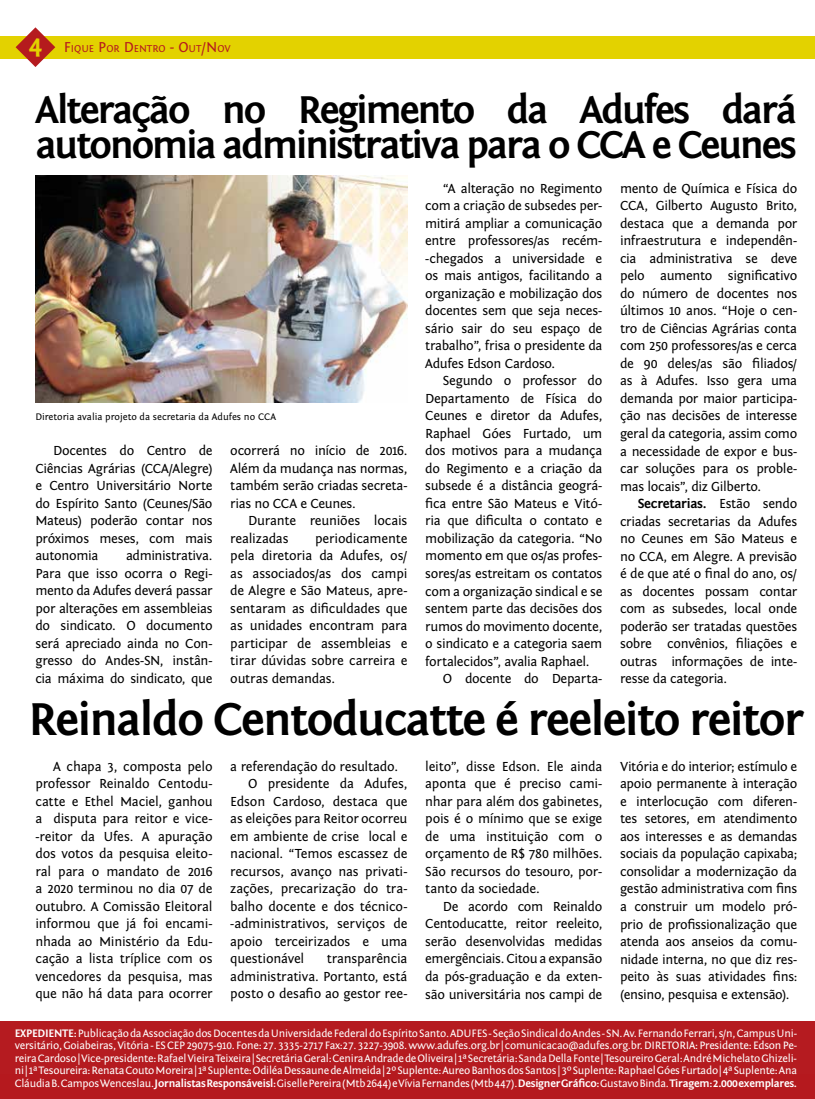
<style>
.page{position:relative;width:815px;height:1099px;background:#fff}
.page>*{position:absolute;margin:0;border:0;box-sizing:border-box;transform-origin:0 0}
.t1{font:700 47.5px "Fontin Sans";letter-spacing:-.03em;color:#000}
.t2{font:700 40px/35px "Fontin Sans";letter-spacing:-.05em;color:#000}
.t3{font:13.75px/17.5px "Fontin Sans";letter-spacing:-.02em;color:#000;text-align:justify}
.t4{font:11.25px/12.5px "Fontin Sans";letter-spacing:-.02em;color:#fff;text-align:justify}
.t5{font:700 11.25px "Fontin Sans";color:#fff}
.t6{font:10.5px "Fontin Sans Small Caps";color:#b5191e}
.t7{font:10px "Fontin Sans";color:#000}
.s1{font-family:"Fontin Sans";font-weight:700;font-size:26.25px;color:#e3d200}
.s2{font-size:15px}
.s3{font-weight:700}
</style>
<div class="page">
<div style="left:0;top:36px;width:815px;height:22px;background:#e3d200"></div>
<svg style="left:16px;top:27px;width:39px;height:40px"></svg>
<div style="left:0;top:1020px;width:815px;height:78px;background:#b5191e"></div>
<img style="left:35px;top:175px;width:372px;height:227px">
<p class="t6" style="left:29px;top:43px;width:203px"><span class="s1">4</span> <span class="s2">F</span>IQUE <span class="s2">P</span>OR <span class="s2">D</span>ENTRO <span class="s2">- O</span>UT<span class="s2">/N</span> OV</p>
<h2 class="t2" style="left:35px;top:92px;width:763px">Alteração no Regimento da Adufes dará autonomia administrativa para o CCA e Ceunes</h2>
<p class="t7" style="left:35px;top:411px;width:242px">Diretoria avalia projeto da secretaria da Adufes no CCA</p>
<p class="t3" style="left:35px;top:442px;width:179px;text-indent:18px">Docentes do Centro de Ciências Agrárias (CCA/Alegre) e Centro Universitário Norte do Espírito Santo (Ceunes/São Mateus) poderão contar nos próximos meses, com mais autonomia</p>
<p class="t3" style="left:35px;top:547px;width:179px;text-indent:91px">administrativa.<br>Para que isso ocorra o Regi&shy;mento da Adufes deverá passar por alterações em assembleias do sindicato. O documento será apreciado ainda no Con&shy;gresso do Andes-SN, instân&shy;cia máxima do sindicato, que</p>
<p class="t3" style="left:230px;top:442px;width:179px">ocorrerá no início de 2016.<br>Além da mudança nas normas, também serão criadas secreta&shy;rias no CCA e Ceunes.</p>
<p class="t3" style="left:230px;top:512px;width:179px;text-indent:18px">Durante reuniões locais realizadas</p>
<p class="t3" style="left:230px;top:530px;width:179px;text-indent:85px">periodicamente pela diretoria da Adufes, os/ as associados/as dos campi de Alegre e São Mateus, apre&shy;sentaram as dificuldades que as unidades encontram para participar de assembleias e tirar dúvidas sobre carreira e outras demandas.</p>
<p class="t3" style="left:425px;top:180px;width:179px;text-indent:18px">“A alteração no Regimento com a criação de subsedes per&shy;mitirá ampliar a comunicação entre professores/as recém--chegados a universidade e os mais antigos, facilitando a organização e mobilização dos docentes sem que seja neces&shy;sário sair do seu espaço de trabalho”, frisa o presidente da Adufes Edson Cardoso.</p>
<p class="t3" style="left:443px;top:372px;width:161px">Segundo o professor do</p>
<p class="t3" style="left:425px;top:390px;width:179px">Departamento de Física do</p>
<p class="t3" style="left:425px;top:407px;width:179px">Ceunes e diretor da Adufes,</p>
<p class="t3" style="left:425px;top:425px;width:179px">Raphael Góes Furtado, um</p>
<p class="t3" style="left:425px;top:442px;width:179px">dos motivos para a mudança</p>
<p class="t3" style="left:425px;top:460px;width:179px">do Regimento e a criação da</p>
<p class="t3" style="left:425px;top:477px;width:179px">subsede é a distância geográ-</p>
<p class="t3" style="left:425px;top:495px;width:179px">fica entre São Mateus e Vitó-</p>
<p class="t3" style="left:425px;top:512px;width:179px">ria que dificulta o contato e</p>
<p class="t3" style="left:425px;top:530px;width:179px">mobilização da categoria. “No</p>
<p class="t3" style="left:425px;top:547px;width:179px">momento em que os/as profes-</p>
<p class="t3" style="left:425px;top:565px;width:179px">sores/as estreitam os contatos</p>
<p class="t3" style="left:425px;top:582px;width:179px">com a organização sindical e se</p>
<p class="t3" style="left:425px;top:600px;width:179px">sentem parte das decisões dos</p>
<p class="t3" style="left:425px;top:617px;width:179px">rumos do movimento docente,</p>
<p class="t3" style="left:425px;top:635px;width:179px">o sindicato e a categoria saem</p>
<p class="t3" style="left:425px;top:652px;width:166px">fortalecidos”, avalia Raphael.</p>
<p class="t3" style="left:443px;top:670px;width:161px">O docente do Departa-</p>
<p class="t3" style="left:620px;top:180px;width:179px">mento de Química e Física do CCA, Gilberto Augusto Brito, destaca que a demanda por infraestrutura e independên&shy;cia administrativa se deve pelo aumento significativo do número de docentes nos últimos 10 anos. “Hoje o cen&shy;tro de Ciências Agrárias conta com 250 professores/as e cerca de 90 deles/as são filiados/ as à Adufes. Isso gera uma demanda por maior participa&shy;ção nas decisões de interesse geral da categoria, assim como a necessidade de expor e bus&shy;car soluções para os proble&shy;mas locais”, diz Gilberto.</p>
<p class="t3" style="left:620px;top:495px;width:179px;text-indent:18px"><span class="s3">Secretarias.</span> Estão sendo criadas secretarias da Adufes no Ceunes em São Mateus e no CCA, em Alegre. A previsão é de que até o final do ano, os/ as docentes possam contar com as subsedes, local onde poderão ser tratadas questões sobre convênios, filiações e outras informações de inte&shy;resse da categoria.</p>
<h1 class="t1" style="left:28px;top:693px;width:777px">Reinaldo Centoducatte é reeleito reitor</h1>
<p class="t3" style="left:35px;top:757px;width:179px;text-indent:18px">A chapa 3, composta pelo professor Reinaldo Centodu&shy;catte e Ethel Maciel, ganhou a disputa para reitor e vice--reitor da Ufes. A apuração dos votos da pesquisa eleito&shy;ral para o mandato de 2016 a 2020 terminou no dia 07 de outubro. A Comissão Eleitoral informou que já foi encami&shy;nhada ao Ministério da Edu&shy;cação a lista tríplice com os vencedores da pesquisa, mas que não há data para ocorrer</p>
<p class="t3" style="left:230px;top:757px;width:169px">a referendação do resultado.</p>
<p class="t3" style="left:248px;top:775px;width:161px">O presidente da Adufes,</p>
<p class="t3" style="left:230px;top:792px;width:179px">Edson Cardoso, destaca que</p>
<p class="t3" style="left:230px;top:810px;width:179px">as eleições para Reitor ocorreu</p>
<p class="t3" style="left:230px;top:827px;width:179px">em ambiente de crise local e</p>
<p class="t3" style="left:230px;top:845px;width:179px">nacional. “Temos escassez de</p>
<p class="t3" style="left:230px;top:862px;width:179px">recursos, avanço nas privati-</p>
<p class="t3" style="left:230px;top:880px;width:179px">zações, precarização do tra-</p>
<p class="t3" style="left:230px;top:897px;width:179px">balho docente e dos técnico-</p>
<p class="t3" style="left:230px;top:915px;width:179px">-administrativos, serviços de</p>
<p class="t3" style="left:230px;top:932px;width:179px">apoio terceirizados e uma</p>
<p class="t3" style="left:230px;top:950px;width:76px">questionável</p>
<p class="t3" style="left:230px;top:950px;width:179px;text-indent:96px">transparência administrativa. Portanto, está posto o desafio ao gestor ree-</p>
<p class="t3" style="left:425px;top:757px;width:179px">leito”, disse Edson. Ele ainda aponta que é preciso cami&shy;nhar para além dos gabinetes, pois é o mínimo que se exige de uma instituição com o orçamento de R$ 780 milhões.<br>São recursos do tesouro, por&shy;tanto da sociedade.</p>
<p class="t3" style="left:425px;top:897px;width:179px;text-indent:18px">De acordo com Reinaldo Centoducatte, reitor reeleito, serão desenvolvidas medidas emergênciais. Citou a expansão da pós-graduação e da exten&shy;são universitária nos campi de</p>
<p class="t3" style="left:620px;top:757px;width:179px">Vitória e do interior; estímulo e apoio permanente à interação e interlocução com diferen&shy;tes setores, em atendimento aos interesses e as demandas sociais da população capixaba; consolidar a modernização da gestão administrativa com fins a construir um modelo pró&shy;prio de profissionalização que atenda aos anseios da comu&shy;nidade interna, no que diz res&shy;peito às suas atividades fins: (ensino, pesquisa e extensão).</p>
<p class="t4" style="left:15px;top:1027px;width:784px;text-indent:59px"><span class="s3">:</span> Publicação da Associação dos Docentes da Universidade Federal do Espírito Santo. ADUFES - Seção Sindical do Andes - SN. Av. Fernando Ferrari, s/n, Campus Uni&shy;versitário, Goiabeiras, Vitória - ES CEP 29075-910. Fone: 27. 3335-2717 Fax:27. 3227-3908. www.adufes.org.br | comunicacao@adufes.org.br. DIRETORIA: Presidente: Edson Pe&shy;reira Cardoso | Vice-presidente: Rafael Vieira Teixeira | Secretária Geral: Cenira Andrade de Oliveira | 1ª Secretária: Sanda Della Fonte | Tesoureiro Geral: André Michelato Ghizeli&shy;ni | 1ª Tesoureira: Renata Couto Moreira | 1ª Suplente: Odiléa Dessaune de Almeida | 2º Suplente: Aureo Banhos dos Santos | 3º Suplente: Raphael Góes Furtado | 4ª Suplente: Ana Cláudia B. Campos Wenceslau. <span class="s3">Jornalistas Responsáveisl:</span> Giselle Pereira (Mtb 2644) e Vívia Fernandes (Mtb 447). <span class="s3">Designer Gráfico:</span> Gustavo Binda. <span class="s3">Tiragem: 2.000 exemplares.</span></p>
<p class="t5" style="left:15px;top:1026px;width:25px">EXPEDIENTE</p>
</div>
